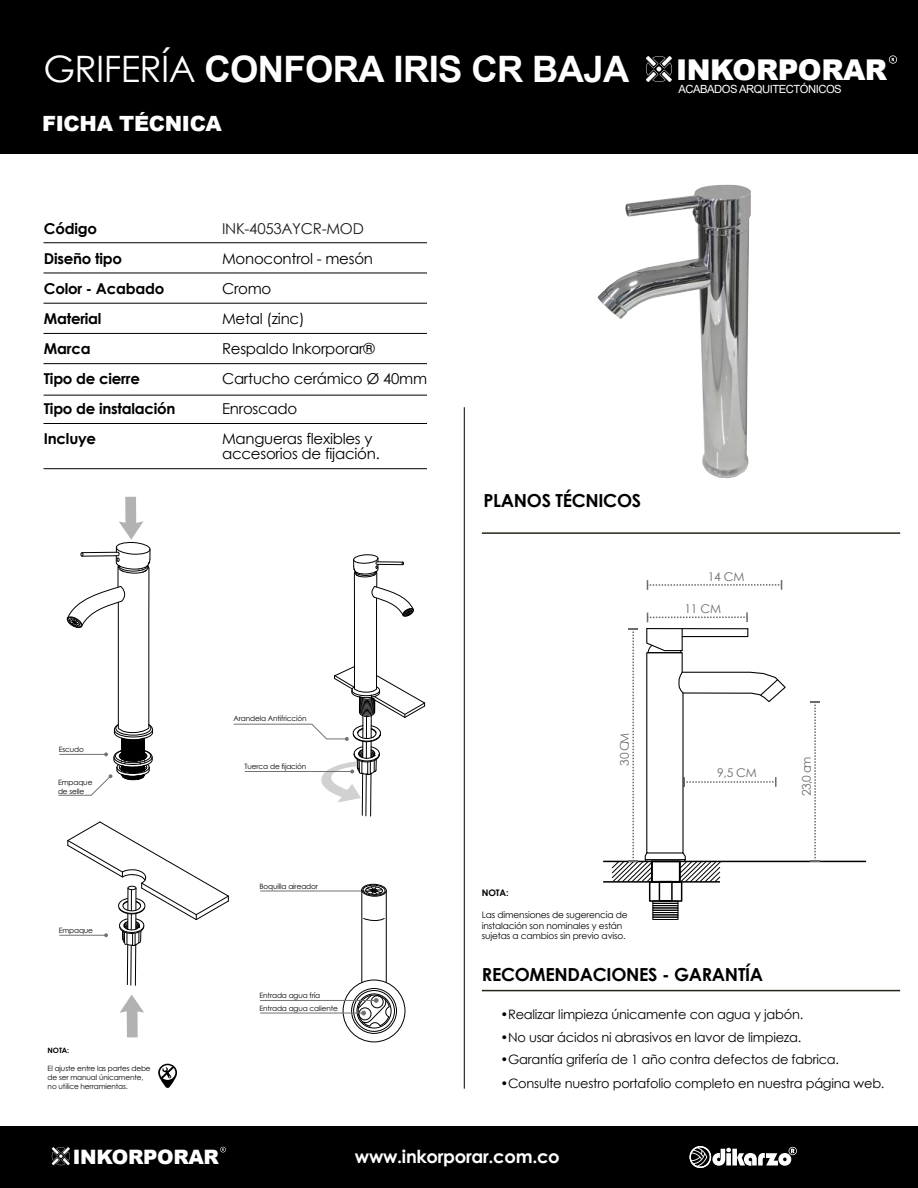
<style>
.page{position:relative;width:918px;height:1188px;background:#fff}
.page>*{position:absolute;margin:0;border:0;box-sizing:border-box;transform-origin:0 0}
.t1{font:700 36.45px "Arial";letter-spacing:-.02em;color:#fff}
.t2{font:900 28.65px "Arial";letter-spacing:-.02em;color:#fff}
.t3{font:900 21px "Arial";letter-spacing:-.02em;color:#fff}
.t4{font:900 19.8px "Arial";letter-spacing:-.02em;color:#fff}
.t5{font:700 18px "Century Gothic";letter-spacing:-.015em;color:#000}
.t6{font:700 18px "Century Gothic";letter-spacing:-.015em;color:#fff}
.t7{font:15px/30px "Century Gothic";letter-spacing:-.015em;color:#000}
.t8{font:700 15px/30px "Century Gothic";letter-spacing:-.015em;color:#000}
.t9{font:15px "Century Gothic";letter-spacing:-.02em;color:#1d1d1b}
.t10{font:12.9px "Century Gothic";letter-spacing:-.015em;color:#000}
.t11{font:12px "Century Gothic";letter-spacing:-.015em;color:#6b6b6b}
.t12{font:11.25px "Arial";letter-spacing:-.045em;color:#fff}
.t13{font:9px/10.8px "Century Gothic";letter-spacing:-.015em;color:#000}
.t14{font:700 9px "Century Gothic";color:#000}
.t15{font:7.35px/8.9px "Century Gothic";letter-spacing:-.015em;color:#000}
.t16{font:700 7.35px "Century Gothic";color:#000}
.s1{font-family:"Century Gothic";font-weight:400}
</style>
<div class="page">
<hr style="left:482px;top:532px;width:418px;height:2px;background:#252519">
<svg style="left:158px;top:1064px;width:19px;height:24px"></svg>
<svg style="left:119px;top:995px;width:25px;height:42px"></svg>
<hr style="left:59px;top:935px;width:47px;height:1px;background:#727272">
<hr style="left:127px;top:945px;width:1px;height:40px;background:#000">
<hr style="left:131px;top:945px;width:1px;height:40px;background:#000">
<hr style="left:135px;top:945px;width:1px;height:41px;background:#000">
<svg style="left:67px;top:821px;width:162px;height:125px"></svg>
<hr style="left:362px;top:773px;width:1px;height:42px;background:#000">
<hr style="left:366px;top:774px;width:1px;height:42px;background:#000">
<hr style="left:370px;top:773px;width:1px;height:43px;background:#000">
<div style="left:0;top:1127px;width:918px;height:61px;background:#000"></div>
<hr style="left:464px;top:407px;width:1px;height:682px;background:#000">
<div style="left:0;top:0;width:918px;height:154px;background:#000"></div>
<hr style="left:44px;top:242px;width:383px;height:1px;background:#000">
<hr style="left:44px;top:273px;width:383px;height:1px;background:#000">
<hr style="left:44px;top:303px;width:383px;height:1px;background:#000">
<hr style="left:44px;top:333px;width:383px;height:1px;background:#000">
<hr style="left:44px;top:363px;width:383px;height:1px;background:#000">
<hr style="left:44px;top:423px;width:383px;height:1px;background:#000">
<hr style="left:44px;top:468px;width:383px;height:1px;background:#000">
<hr style="left:44px;top:395px;width:383px;height:1px;background:#000">
<svg style="left:51px;top:1147px;width:19px;height:18px"></svg>
<svg style="left:220px;top:1147px;width:6px;height:5px"></svg>
<svg style="left:690px;top:1146px;width:107px;height:22px"></svg>
<hr style="left:482px;top:990px;width:418px;height:1px;background:#252519">
<svg style="left:646px;top:56px;width:26px;height:26px"></svg>
<svg style="left:889px;top:55px;width:8px;height:9px"></svg>
<hr style="left:603px;top:861px;width:263px;height:1px;background:#000">
<hr style="left:603px;top:881px;width:117px;height:2px;background:#000">
<svg style="left:647px;top:612px;width:101px;height:10px"></svg>
<svg style="left:647px;top:580px;width:135px;height:10px"></svg>
<svg style="left:810px;top:702px;width:10px;height:159px"></svg>
<svg style="left:611px;top:628px;width:176px;height:255px"></svg>
<div style="left:649px;top:881px;width:33px;height:21px;border:2px solid #000"></div>
<div style="left:659px;top:881px;width:14px;height:21px;border:2px solid #000"></div>
<div style="left:652px;top:901px;width:26px;height:3px;border:1px solid #000"></div>
<div style="left:652px;top:903px;width:26px;height:3px;border:1px solid #000"></div>
<div style="left:652px;top:905px;width:26px;height:3px;border:1px solid #000"></div>
<div style="left:652px;top:910px;width:26px;height:3px;border:1px solid #000"></div>
<div style="left:652px;top:912px;width:26px;height:3px;border:1px solid #000"></div>
<div style="left:652px;top:914px;width:26px;height:4px;border:1px solid #000"></div>
<div style="left:652px;top:917px;width:26px;height:3px;border:1px solid #000"></div>
<hr style="left:260px;top:891px;width:114px;height:1px;background:#727272">
<div style="left:343px;top:980px;width:62px;height:62px;border:1px solid #000;border-radius:50%"></div>
<div style="left:351px;top:988px;width:46px;height:46px;border:1px solid #000;border-radius:50%"></div>
<div style="left:353px;top:990px;width:42px;height:42px;border:1px solid #000;border-radius:50%"></div>
<div style="left:357px;top:994px;width:34px;height:34px;border:1px solid #000;border-radius:50%"></div>
<hr style="left:260px;top:1000px;width:116px;height:1px;background:#727272">
<hr style="left:260px;top:1013px;width:104px;height:1px;background:#727272">
<svg style="left:357px;top:994px;width:33px;height:33px"></svg>
<div style="left:361px;top:884px;width:26px;height:13px;border:1px solid #000;border-radius:50%"></div>
<div style="left:363px;top:885px;width:23px;height:11px;border:1px solid #000;border-radius:50%"></div>
<svg style="left:365px;top:886px;width:18px;height:9px"></svg>
<hr style="left:361px;top:890px;width:1px;height:92px;background:#000">
<hr style="left:386px;top:891px;width:1px;height:91px;background:#000">
<svg style="left:363px;top:918px;width:22px;height:4px"></svg>
<svg style="left:58px;top:497px;width:95px;height:299px"></svg>
<svg style="left:233px;top:554px;width:193px;height:248px"></svg>
<img style="left:597px;top:185px;width:154px;height:293px">
<h1 class="t1" style="left:43px;top:44px;width:587px"><span class="s1">GRIFERÍA</span> CONFORA IRIS CR BAJA</h1>
<h3 class="t3" style="left:42px;top:108px;width:181px">FICHA TÉCNICA</h3>
<h3 class="t8" style="left:44px;top:213px;width:133px">Código<br>Diseño tipo<br>Color - Acabado<br>Material<br>Marca<br>Tipo de cierre<br>Tipo de instalación<br>Incluye</h3>
<h3 class="t9" style="left:222px;top:218px;width:143px">INK-4053AYCR-MOD</h3>
<h3 class="t7" style="left:222px;top:244px;width:207px">Monocontrol - mesón<br>Cromo<br>Metal (zinc)<br>Respaldo Inkorporar®<br>Cartucho cerámico Ø 40mm<br>Enroscado<br>Mangueras flexibles y</h3>
<h3 class="t7" style="left:222px;top:439px;width:159px">accesorios de fijación.</h3>
<h3 class="t5" style="left:484px;top:487px;width:159px">PLANOS TÉCNICOS</h3>
<h2 class="t2" style="left:676px;top:49px;width:212px">INKORPORAR</h2>
<h3 class="t12" style="left:679px;top:82px;width:165px">ACABADOS ARQUITECTÓNICOS</h3>
<h3 class="t11" style="left:708px;top:568px;width:38px">14 CM</h3>
<h3 class="t11" style="left:685px;top:600px;width:38px">11 CM</h3>
<p class="t15" style="left:59px;top:745px;width:27px">Escudo</p>
<p class="t15" style="left:58px;top:778px;width:36px">Empaque de selle</p>
<p class="t15" style="left:59px;top:926px;width:36px">Empaque</p>
<p class="t15" style="left:234px;top:714px;width:75px">Arandela Antifricción</p>
<p class="t15" style="left:245px;top:762px;width:63px">Tuerca de fijación</p>
<p class="t15" style="left:260px;top:881px;width:60px">Boquilla aireador</p>
<h3 class="t11" style="left:616px;top:766px;width:34px;rotate:-90deg">MC0 3</h3>
<p class="t14" style="left:482px;top:886px;width:28px">NOTA:</p>
<p class="t13" style="left:482px;top:909px;width:147px">Las dimensiones de sugerencia de instalación son nominales y están sujetas a cambios sin previo aviso.</p>
<h3 class="t11" style="left:717px;top:764px;width:41px">9,5 CM</h3>
<h3 class="t11" style="left:798px;top:796px;width:42px;rotate:-90deg">mc0 ,32</h3>
<p class="t16" style="left:48px;top:1045px;width:23px">NOTA:</p>
<p class="t15" style="left:48px;top:1064px;width:105px">El ajuste entre las partes debe de ser manual únicamente, no utilice herramientas.</p>
<h3 class="t4" style="left:73px;top:1142px;width:148px">INKORPORAR</h3>
<p class="t15" style="left:259px;top:989px;width:80px;line-height:13.2px">Entrada agua fría<br>Entrada agua caliente</p>
<h3 class="t5" style="left:482px;top:961px;width:283px">RECOMENDACIONES - GARANTÍA</h3>
<h3 class="t10" style="left:500px;top:1005px;width:304px">•Realizar limpieza únicamente con agua y jabón.</h3>
<h3 class="t10" style="left:500px;top:1028px;width:303px">•No usar ácidos ni abrasivos en lavor de limpieza.</h3>
<h3 class="t10" style="left:500px;top:1050px;width:340px">•Garantía grifería de 1 año contra defectos de fabrica.</h3>
<h3 class="t10" style="left:500px;top:1074px;width:386px">•Consulte nuestro portafolio completo en nuestra página web.</h3>
<h3 class="t6" style="left:355px;top:1143px;width:206px">www.inkorporar.com.co</h3>
</div>
